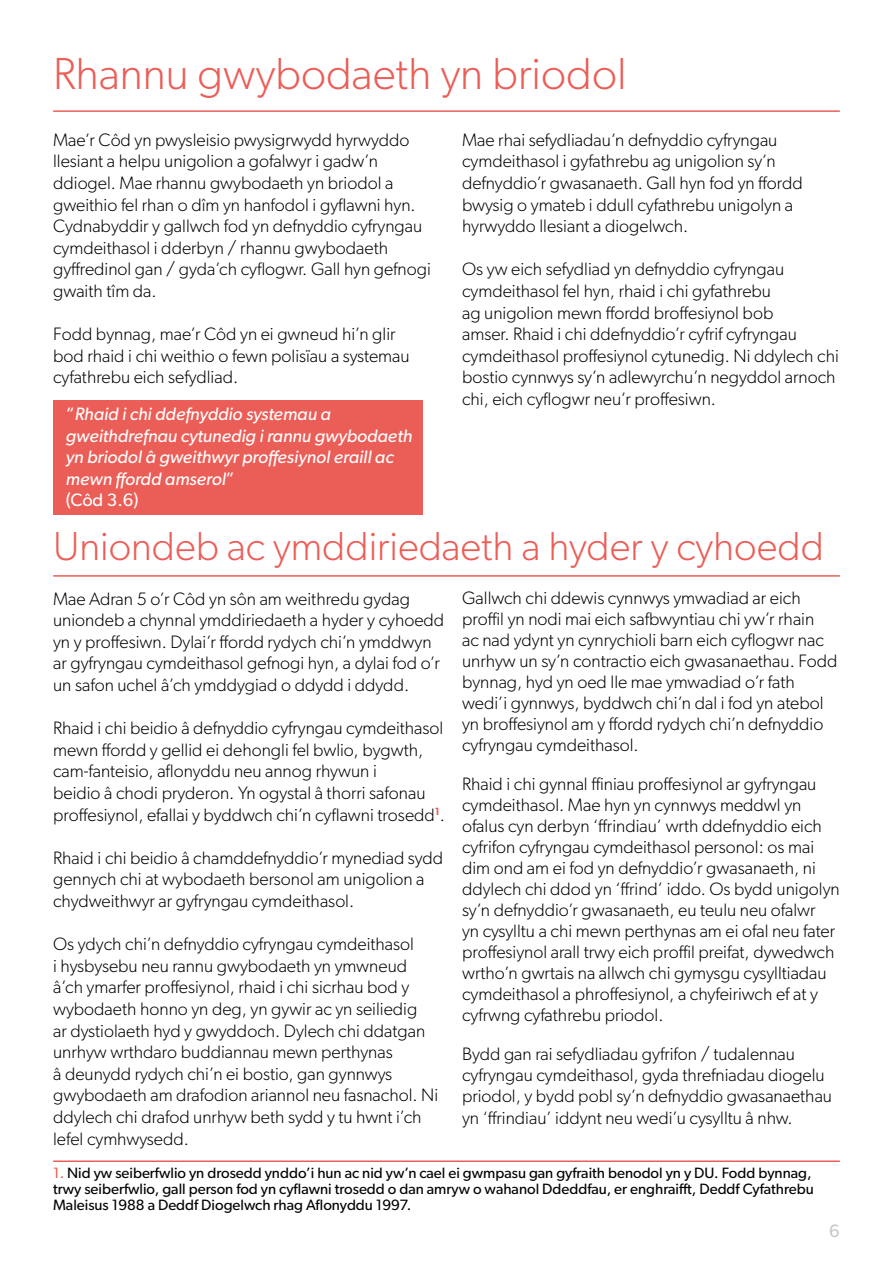
<style>
.page{position:relative;width:893px;height:1263px;background:#fff}
.page>*{position:absolute;margin:0;border:0;box-sizing:border-box;transform-origin:0 0}
.t1{font:300 45px "Gibson";color:#eb5e57}
.t2{font:300 40.5px "Gibson";color:#eb5e57}
.t3{font:300 18px/21.6px "Gibson";color:#000}
.t4{font:italic 18px/21.6px "Gibson";color:#fff}
.t5{font:18px "Gibson";color:#c6c6c6}
.t6{font:15px/15.8px "Gibson";color:#000}
.s1{font-style:normal}
.s2{color:#eb5e57}
</style>
<div class="page">
<div style="left:53px;top:400px;width:369px;height:114px;background:#eb5e57"></div>
<hr style="left:53px;top:110px;width:787px;height:2px;background:#eb5e57">
<hr style="left:53px;top:575px;width:787px;height:2px;background:#eb5e57">
<hr style="left:53px;top:1160px;width:787px;height:2px;background:#eb5e57">
<h1 class="t1" style="left:53px;top:46px;width:575px">Rhannu gwybodaeth yn briodol</h1>
<p class="t3" style="left:462px;top:128px;width:342px">Mae rhai sefydliadau’n defnyddio cyfryngau cymdeithasol i gyfathrebu ag unigolion sy’n defnyddio’r gwasanaeth. Gall hyn fod yn ffordd bwysig o ymateb i ddull cyfathrebu unigolyn a hyrwyddo llesiant a diogelwch.</p>
<p class="t3" style="left:462px;top:258px;width:378px">Os yw eich sefydliad yn defnyddio cyfryngau cymdeithasol fel hyn, rhaid i chi gyfathrebu<br>ag unigolion mewn ffordd broffesiynol bob<br>amser. Rhaid i chi ddefnyddio’r cyfrif cyfryngau cymdeithasol proffesiynol cytunedig. Ni ddylech chi bostio cynnwys sy’n adlewyrchu’n negyddol arnoch chi, eich cyflogwr neu’r proffesiwn.</p>
<p class="t3" style="left:53px;top:128px;width:379px">Mae’r Côd yn pwysleisio pwysigrwydd hyrwyddo llesiant a helpu unigolion a gofalwyr i gadw’n ddiogel. Mae rhannu gwybodaeth yn briodol a gweithio fel rhan o dîm yn hanfodol i gyflawni hyn.<br>Cydnabyddir y gallwch fod yn defnyddio cyfryngau cymdeithasol i dderbyn / rhannu gwybodaeth gyffredinol gan / gyda’ch cyflogwr. Gall hyn gefnogi gwaith tîm da.</p>
<p class="t3" style="left:53px;top:323px;width:358px">Fodd bynnag, mae’r Côd yn ei gwneud hi’n glir bod rhaid i chi weithio o fewn polisïau a systemau cyfathrebu eich sefydliad.</p>
<p class="t4" style="left:66px;top:403px;width:348px"><span class="s1">“</span>Rhaid i chi ddefnyddio systemau a gweithdrefnau cytunedig i rannu gwybodaeth yn briodol â gweithwyr proffesiynol eraill ac mewn ffordd amserol<span class="s1">”<br>(Côd 3.6)</span></p>
<h2 class="t2" style="left:53px;top:521px;width:772px">Uniondeb ac ymddiriedaeth a hyder y cyhoedd</h2>
<p class="t3" style="left:53px;top:587px;width:393px">Mae Adran 5 o’r Côd yn sôn am weithredu gydag uniondeb a chynnal ymddiriedaeth a hyder y cyhoedd yn y proffesiwn. Dylai’r ffordd rydych chi’n ymddwyn ar gyfryngau cymdeithasol gefnogi hyn, a dylai fod o’r un safon uchel â’ch ymddygiad o ddydd i ddydd.</p>
<p class="t3" style="left:53px;top:717px;width:393px">Rhaid i chi beidio â defnyddio cyfryngau cymdeithasol mewn ffordd y gellid ei dehongli fel bwlio, bygwth, cam-fanteisio, aflonyddu neu annog rhywun i<br>beidio â chodi pryderon. Yn ogystal â thorri safonau proffesiynol, efallai y byddwch chi’n cyflawni trosedd<sup>1</sup>.</p>
<p class="t3" style="left:53px;top:846px;width:392px">Rhaid i chi beidio â chamddefnyddio’r mynediad sydd gennych chi at wybodaeth bersonol am unigolion a chydweithwyr ar gyfryngau cymdeithasol.</p>
<p class="t3" style="left:53px;top:933px;width:387px">Os ydych chi’n defnyddio cyfryngau cymdeithasol<br>i hysbysebu neu rannu gwybodaeth yn ymwneud â’ch ymarfer proffesiynol, rhaid i chi sicrhau bod y wybodaeth honno yn deg, yn gywir ac yn seiliedig<br>ar dystiolaeth hyd y gwyddoch. Dylech chi ddatgan unrhyw wrthdaro buddiannau mewn perthynas<br>â deunydd rydych chi’n ei bostio, gan gynnwys gwybodaeth am drafodion ariannol neu fasnachol. Ni ddylech chi drafod unrhyw beth sydd y tu hwnt i’ch lefel cymhwysedd.</p>
<p class="t3" style="left:462px;top:587px;width:377px;line-height:21px">Gallwch chi ddewis cynnwys ymwadiad ar eich proffil yn nodi mai eich safbwyntiau chi yw’r rhain<br>ac nad ydynt yn cynrychioli barn eich cyflogwr nac unrhyw un sy’n contractio eich gwasanaethau. Fodd bynnag, hyd yn oed lle mae ymwadiad o’r fath wedi’i gynnwys, byddwch chi’n dal i fod yn atebol yn broffesiynol am y ffordd rydych chi’n defnyddio cyfryngau cymdeithasol.</p>
<p class="t3" style="left:462px;top:773px;width:379px;line-height:21px">Rhaid i chi gynnal ffiniau proffesiynol ar gyfryngau cymdeithasol. Mae hyn yn cynnwys meddwl yn ofalus cyn derbyn ‘ffrindiau’ wrth ddefnyddio eich cyfrifon cyfryngau cymdeithasol personol: os mai dim ond am ei fod yn defnyddio’r gwasanaeth, ni ddylech chi ddod yn ‘ffrind’ iddo. Os bydd unigolyn sy’n defnyddio’r gwasanaeth, eu teulu neu ofalwr<br>yn cysylltu a chi mewn perthynas am ei ofal neu fater proffesiynol arall trwy eich proffil preifat, dywedwch wrtho’n gwrtais na allwch chi gymysgu cysylltiadau cymdeithasol a phroffesiynol, a chyfeiriwch ef at y cyfrwng cyfathrebu priodol.</p>
<p class="t3" style="left:462px;top:1043px;width:371px;line-height:21.1px">Bydd gan rai sefydliadau gyfrifon / tudalennau cyfryngau cymdeithasol, gyda threfniadau diogelu priodol, y bydd pobl sy’n defnyddio gwasanaethau yn ‘ffrindiau’ iddynt neu wedi’u cysylltu â nhw.</p>
<p class="t6" style="left:53px;top:1165px;width:762px"><span class="s2">1.</span> Nid yw seiberfwlio yn drosedd ynddo’i hun ac nid yw’n cael ei gwmpasu gan gyfraith benodol yn y DU. Fodd bynnag, trwy seiberfwlio, gall person fod yn cyflawni trosedd o dan amryw o wahanol Ddeddfau, er enghraifft, Deddf Cyfathrebu<br>Maleisus 1988 a Deddf Diogelwch rhag Aflonyddu 1997.</p>
<p class="t5" style="left:829px;top:1220px;width:12px">6</p>
</div>
